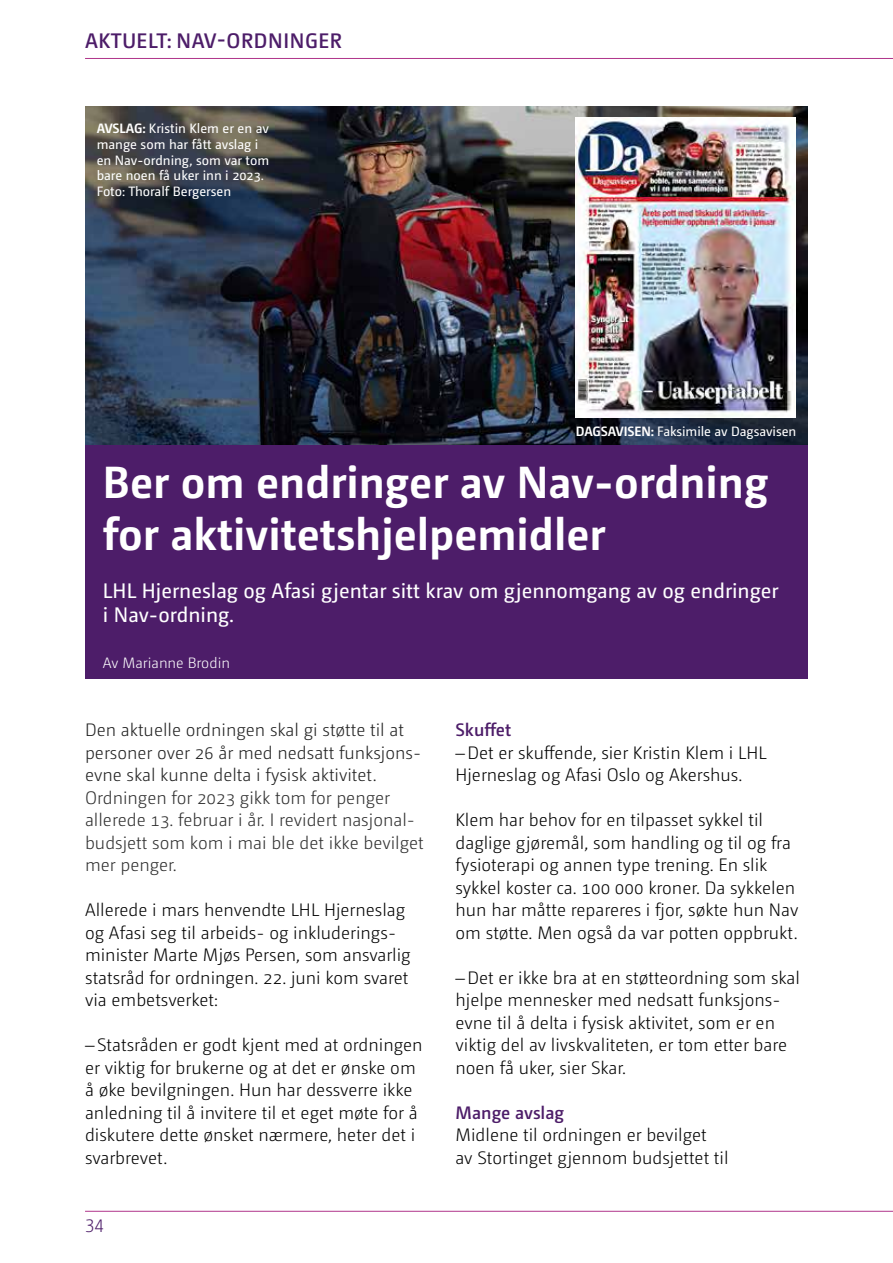
<style>
.page{position:relative;width:893px;height:1263px;background:#fff}
.page>*{position:absolute;margin:0;border:0;box-sizing:border-box;transform-origin:0 0}
.t1{font:700 45px/51.8px "Camingo Dos Pro";color:#fff}
.t2{font:21px/24px "Camingo Dos Pro";color:#fff}
.t3{font:600 21px "Camingo Dos Pro";letter-spacing:.025em;color:#4d1d69}
.t4{font:300 18px/22.5px "Camingo Dos Pro";color:#000}
.t5{font:300 18px/22.5px "Camingo Dos Pro";color:#2f2f2f}
.t6{font:300 18px/22.5px "Camingo Dos Pro";color:#212121}
.t7{font:600 18px "Camingo Dos Pro";color:#4d1d69}
.t8{font:300 18px "Camingo Dos Pro";color:#4d1d69}
.t9{font:300 15px "Camingo Dos Pro";color:#fff}
.t10{font:13.5px/15.6px "Camingo Dos Pro";color:#fff}
.s1{font-weight:700}
</style>
<div class="page">
<img style="left:85px;top:106px;width:723px;height:339px">
<div style="left:85px;top:445px;width:723px;height:234px;background:#4d1d69"></div>
<hr style="left:85px;top:58px;width:808px;height:1px;background:#b0358b">
<hr style="left:85px;top:1211px;width:808px;height:1px;background:#b0358b">
<img style="left:576px;top:117px;width:219px;height:300px">
<p class="t3" style="left:85px;top:28px;width:258px">AKTUELT: NAV-ORDNINGER</p>
<p class="t10" style="left:97px;top:121px;width:174px"><span class="s1">AVSLAG:</span> Kristin Klem er en av mange som har fått avslag i en Nav-ordning, som var tom bare noen få uker inn i 2023.<br>Foto: Thoralf Bergersen</p>
<p class="t10" style="left:576px;top:423px;width:222px"><span class="s1">DAGSAVISEN:</span> Faksimile av Dagsavisen</p>
<h1 class="t1" style="left:103px;top:456px;width:667px">Ber om endringer av Nav-ordning for aktivitetshjelpemidler</h1>
<p class="t2" style="left:103px;top:579px;width:677px">LHL Hjerneslag og Afasi gjentar sitt krav om gjennomgang av og endringer i Nav-ordning.</p>
<p class="t9" style="left:103px;top:654px;width:129px">Av Marianne Brodin</p>
<p class="t6" style="left:85px;top:719px;width:338px">Den aktuelle ordningen skal gi støtte til at personer over 26 år med nedsatt funksjons&shy;evne skal kunne delta i fysisk aktivitet.</p>
<p class="t5" style="left:85px;top:786px;width:340px">Ordningen for 2023 gikk tom for penger allerede 13. februar i år. I revidert nasjonal&shy;budsjett som kom i mai ble det ikke bevilget mer penger.</p>
<p class="t4" style="left:85px;top:899px;width:327px">Allerede i mars henvendte LHL Hjerneslag og Afasi seg til arbeids- og inkluderings&shy;minister Marte Mjøs Persen, som ansvarlig statsråd for ordningen. 22. juni kom svaret via embetsverket:</p>
<p class="t4" style="left:85px;top:1034px;width:339px">– Statsråden er godt kjent med at ordningen er viktig for brukerne og at det er ønske om å øke bevilgningen. Hun har dessverre ikke anledning til å invitere til et eget møte for å diskutere dette ønsket nærmere, heter det i svarbrevet.</p>
<p class="t8" style="left:85px;top:1216px;width:21px">34</p>
<p class="t7" style="left:455px;top:719px;width:57px">Skuffet</p>
<p class="t4" style="left:455px;top:741px;width:313px">– Det er skuffende, sier Kristin Klem i LHL<br>Hjerneslag og Afasi Oslo og Akershus.</p>
<p class="t4" style="left:455px;top:809px;width:344px">Klem har behov for en tilpasset sykkel til daglige gjøremål, som handling og til og fra fysioterapi og annen type trening. En slik sykkel koster ca. 100 000 kroner. Da sykkelen hun har måtte repareres i fjor, søkte hun Nav om støtte. Men også da var potten oppbrukt.</p>
<p class="t4" style="left:455px;top:966px;width:346px">– Det er ikke bra at en støtteordning som skal hjelpe mennesker med nedsatt funksjons&shy;evne til å delta i fysisk aktivitet, som er en viktig del av livskvaliteten, er tom etter bare noen få uker, sier Skar.</p>
<p class="t7" style="left:455px;top:1102px;width:110px">Mange avslag</p>
<p class="t4" style="left:455px;top:1124px;width:275px">Midlene til ordningen er bevilget<br>av Stortinget gjennom budsjettet til</p>
</div>
